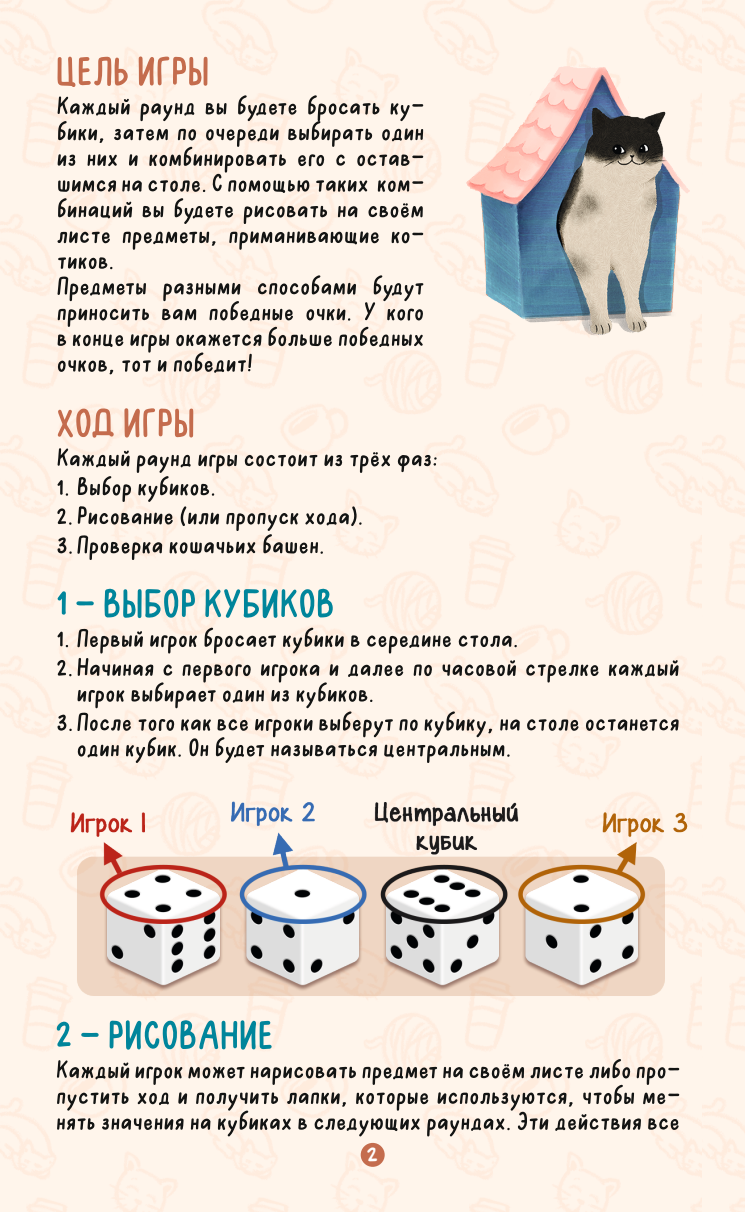
<style>
.page{position:relative;width:745px;height:1212px;background:#fff}
.page>*{position:absolute;margin:0;border:0;box-sizing:border-box;transform-origin:0 0}
.t1{font:82px "Better Together Spaced Spaced";letter-spacing:-.15em;color:#00859b}
.t2{font:81.75px "Better Together Spaced Spaced";letter-spacing:-.15em;color:#c46c4d}
.t3{font:81.75px "Better Together Spaced Spaced";letter-spacing:-.15em;color:#00859b}
.text{font:51.5px "Better Together Spaced Spaced";letter-spacing:-.14em;color:#131413}
.t4{font:22.5px "Good Dog New";color:#fff}
</style>
<div class="page">
<img style="left:0;top:0;width:702px;height:1212px">
<img style="left:702px;top:0;width:42px;height:1212px">
<div style="left:360px;top:1143px;width:24px;height:24px;background:#c46c4d;border-radius:50%"></div>
<p class="t2" style="left:57px;top:9px;width:167px">ЦЕЛЬИГРЫ</p>
<p class="text" style="left:57px;top:67px;width:378px">Каждыйраундвыбудетебросатьку-</p>
<p class="text" style="left:57px;top:92px;width:378px">бики,затем поочередивыбиратьодин</p>
<p class="text" style="left:57px;top:118px;width:378px">изнихикомбинироватьегоcостав-</p>
<p class="text" style="left:57px;top:144px;width:367px">шимсянастоле.Спомощьютакихком-</p>
<p class="text" style="left:57px;top:169px;width:376px">бинацийвыбудетерисоватьна своём</p>
<p class="text" style="left:57px;top:195px;width:378px">листе предметы,приманивающие ко-</p>
<p class="text" style="left:57px;top:221px;width:69px">тиков.</p>
<p class="text" style="left:57px;top:247px;width:378px">Предметы разными способами будут</p>
<p class="text" style="left:57px;top:272px;width:376px">приноситьвам победные очки.У кого</p>
<p class="text" style="left:57px;top:298px;width:376px">вконцеигрыокажетсябольшепобедных</p>
<p class="text" style="left:57px;top:324px;width:206px">очков,тотипобедит!</p>
<p class="t2" style="left:57px;top:361px;width:153px">ХОД ИГРЫ</p>
<p class="text" style="left:57px;top:418px;width:392px">Каждыйраундигрысостоитизтрёхфаз:</p>
<p class="text" style="left:57px;top:447px;width:170px">1. Выборкубиков.</p>
<p class="text" style="left:57px;top:476px;width:317px">2.Рисование(илипропускхода).</p>
<p class="text" style="left:57px;top:505px;width:279px">3.Проверкакошачьихбашен.</p>
<p class="t3" style="left:57px;top:542px;width:292px">1-ВЫБОРКУБИКОВ</p>
<p class="text" style="left:57px;top:599px;width:472px">1.Первыйигрокбросаеткубикивсерединестола.</p>
<p class="text" style="left:57px;top:628px;width:633px">2.Начинаяспервогоигрокаидалеепочасовойстрелкекаждый</p>
<p class="text" style="left:77px;top:654px;width:308px">игроквыбираетодинизкубиков.</p>
<p class="text" style="left:57px;top:683px;width:631px">3.Послетогокаквсеигрокивыберутпокубику,настолеостанется</p>
<p class="text" style="left:77px;top:708px;width:445px">одинкубик.Онбудетназыватьсяцентральным.</p>
<p class="t1" style="left:57px;top:973px;width:232px">2-РИСОВАНИЕ</p>
<p class="text" style="left:57px;top:1030px;width:634px">Каждыйигрокможетнарисоватьпредметнасвоём листелибопро-</p>
<p class="text" style="left:57px;top:1056px;width:634px">пуститьходиполучитьлапки,которыеиспользуются,чтобыме-</p>
<p class="text" style="left:57px;top:1082px;width:632px">нятьзначениянакубикахвследующихраундах.Этидействиявсе</p>
<p class="t4" style="left:367px;top:1140px;width:12px">2</p>
</div>
